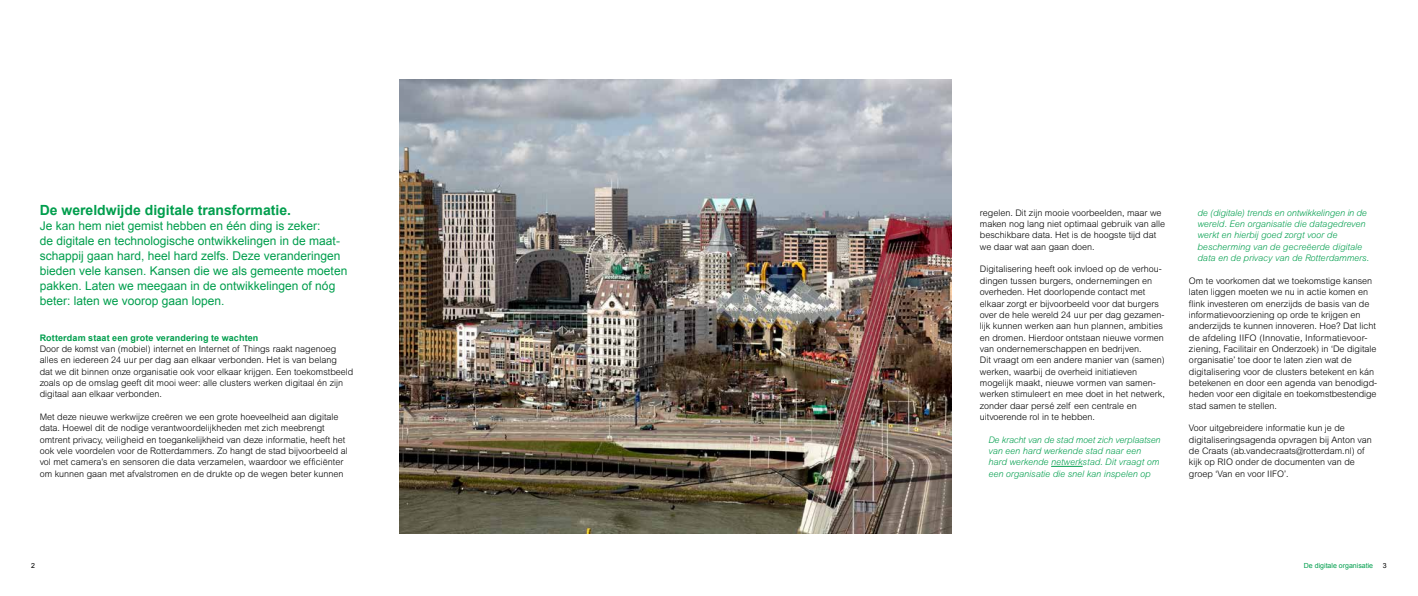
<style>
.page{position:relative;width:1418px;height:596px;background:#fff}
.page>*{position:absolute;margin:0;border:0;box-sizing:border-box;transform-origin:0 0}
.t1{font:700 14px "Arial";color:#009e4d}
.t2{font:12px/15px "Arial";color:#009e4d}
.t3{font:300 9px/11.3px "Arial MT Std";color:#000}
.t4{font:italic 300 9px/11.3px "Arial MT Std";color:#009e4d}
.t5{font:700 9px "Arial";letter-spacing:.015em;color:#009e4d}
.t6{font:7px "Arial";color:#009e4d}
.t7{font:7px "Arial";color:#000}
</style>
<div class="page">
<img style="left:400px;top:79px;width:551px;height:454px">
<hr style="left:1051px;top:466px;width:31px;height:1px;background:#009e4d">
<h1 class="t1" style="left:40px;top:200px;width:253px">De wereldwijde digitale transformatie.</h1>
<p class="t2" style="left:40px;top:218px;width:309px">Je kan hem niet gemist hebben en één ding is zeker:<br>de digitale en technologische ontwikkelingen in de maat&shy;schappij gaan hard, heel hard zelfs. Deze veranderingen bieden vele kansen. Kansen die we als gemeente moeten pakken. Laten we meegaan in de ontwikkelingen of nóg beter: laten we voorop gaan lopen.</p>
<p class="t5" style="left:40px;top:331px;width:220px">Rotterdam staat een grote verandering te wachten</p>
<p class="t3" style="left:40px;top:343px;width:315px">Door de komst van (mobiel) internet en Internet of Things raakt nagenoeg alles en iedereen 24 uur per dag aan elkaar verbonden. Het is van belang<br>dat we dit binnen onze organisatie ook voor elkaar krijgen. Een toekomstbeeld zoals op de omslag geeft dit mooi weer: alle clusters werken digitaal én zijn digitaal aan elkaar verbonden.</p>
<p class="t3" style="left:40px;top:411px;width:310px">Met deze nieuwe werkwijze creëren we een grote hoeveelheid aan digitale data. Hoewel dit de nodige verantwoordelijkheden met zich meebrengt omtrent privacy, veiligheid en toegankelijkheid van deze informatie, heeft het ook vele voordelen voor de Rotterdammers. Zo hangt de stad bijvoorbeeld al vol met camera’s en sensoren die data verzamelen, waardoor we efficiënter om kunnen gaan met afvalstromen en de drukte op de wegen beter kunnen</p>
<p class="t3" style="left:979px;top:207px;width:187px">regelen. Dit zijn mooie voorbeelden, maar we maken nog lang niet optimaal gebruik van alle beschikbare data. Het is de hoogste tijd dat we daar wat aan gaan doen.</p>
<p class="t3" style="left:979px;top:263px;width:186px">Digitalisering heeft ook invloed op de verhou&shy;dingen tussen burgers, ondernemingen en overheden. Het doorlopende contact met elkaar zorgt er bijvoorbeeld voor dat burgers over de hele wereld 24 uur per dag gezamen&shy;lijk kunnen werken aan hun plannen, ambities en dromen. Hierdoor ontstaan nieuwe vormen van ondernemerschappen en bedrijven.<br>Dit vraagt om een andere manier van (samen) werken, waarbij de overheid initiatieven mogelijk maakt, nieuwe vormen van samen&shy;werken stimuleert en mee doet in het netwerk, zonder daar persé zelf een centrale en uitvoerende rol in te hebben.</p>
<p class="t4" style="left:988px;top:433px;width:174px">De kracht van de stad moet zich verplaatsen van een hard werkende stad naar een hard werkende netwerkstad. Dit vraagt om een organisatie die snel kan inspelen op</p>
<p class="t4" style="left:1197px;top:207px;width:173px">de (digitale) trends en ontwikkelingen in de wereld. Een organisatie die datagedreven werkt en hierbij goed zorgt voor de bescherming van de gecreëerde digitale data en de privacy van de Rotterdammers.</p>
<p class="t3" style="left:1188px;top:275px;width:190px">Om te voorkomen dat we toekomstige kansen laten liggen moeten we nu in actie komen en flink investeren om enerzijds de basis van de informatievoorziening op orde te krijgen en anderzijds te kunnen innoveren. Hoe? Dat licht de afdeling IIFO (Innovatie, Informatievoor&shy;ziening, Facilitair en Onderzoek) in ‘De digitale organisatie’ toe door te laten zien wat de digitalisering voor de clusters betekent en kán betekenen en door een agenda van benodigd&shy;heden voor een digitale en toekomstbestendige stad samen te stellen.</p>
<p class="t3" style="left:1188px;top:422px;width:184px">Voor uitgebreidere informatie kun je de digitaliseringsagenda opvragen bij Anton van de Craats (ab.vandecraats@rotterdam.nl) of kijk op RIO onder de documenten van de groep ‘Van en voor IIFO’.</p>
<p class="t7" style="left:31px;top:560px;width:5px">2</p>
<p class="t6" style="left:1303px;top:560px;width:71px">De digitale organisatie</p>
<p class="t7" style="left:1382px;top:560px;width:5px">3</p>
</div>
